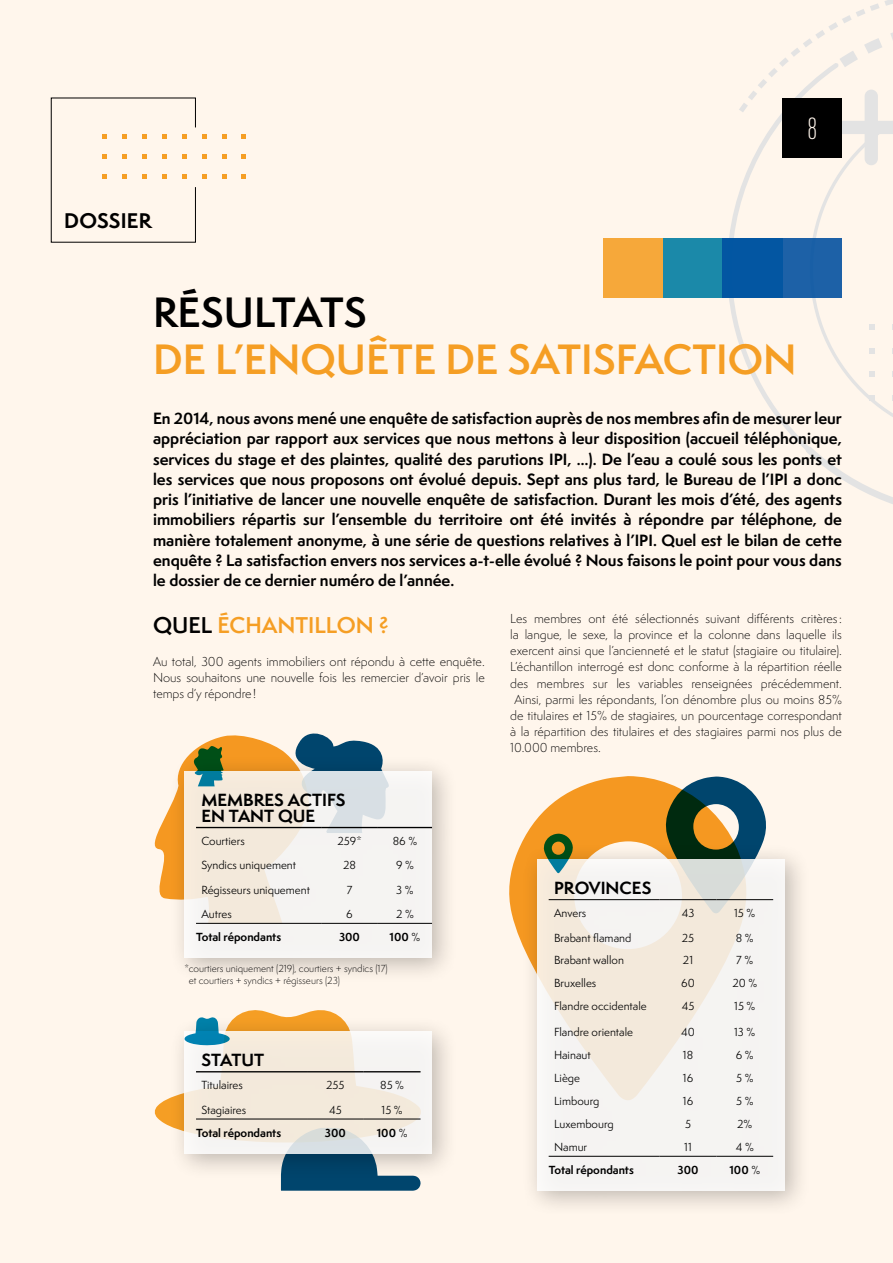
<style>
.page{position:relative;width:893px;height:1263px;background:#fff6ec}
.page>*{position:absolute;margin:0;border:0;box-sizing:border-box;transform-origin:0 0}
.t1{font:600 39px "Semplicita Pro";color:#f59e24}
.t2{font:600 39px "Semplicita Pro";color:#000}
.t3{font:300 condensed 30px "DINOT";color:#fff}
.t4{font:600 21px "Semplicita Pro";color:#f59e24}
.t5{font:700 19.5px "Semplicita Pro";letter-spacing:.01em;color:#000}
.t6{font:700 16.2px/16.2px "Semplicita Pro";color:#000}
.t7{font:700 15px/20.2px "Semplicita Pro";color:#000;text-align:justify}
.t8{font:300 12px/16px "Semplicita Pro";color:#000;text-align:justify}
.t9{font:10.8px "Semplicita Pro";color:#000}
.t10{font:700 10.8px "Semplicita Pro";color:#000}
.t11{font:300 9.45px/11.4px "Semplicita Pro";color:#000}
.s1{color:#000}
.s2{font-weight:400}
</style>
<div class="page">
<svg style="left:202px;top:154px;width:5px;height:5px"></svg>
<svg style="left:241px;top:154px;width:5px;height:5px"></svg>
<svg style="left:222px;top:154px;width:5px;height:5px"></svg>
<svg style="left:202px;top:134px;width:5px;height:5px"></svg>
<svg style="left:241px;top:134px;width:5px;height:5px"></svg>
<svg style="left:222px;top:134px;width:5px;height:5px"></svg>
<svg style="left:202px;top:174px;width:5px;height:5px"></svg>
<svg style="left:241px;top:174px;width:5px;height:5px"></svg>
<svg style="left:222px;top:174px;width:5px;height:5px"></svg>
<svg style="left:51px;top:98px;width:145px;height:145px"></svg>
<svg style="left:509px;top:776px;width:156px;height:165px;fill:#f59821"></svg>
<svg style="left:665px;top:776px;width:101px;height:67px"></svg>
<div style="left:521px;top:843px;width:290px;height:374px;background:#000;opacity:.3"></div>
<svg style="left:537px;top:859px;width:248px;height:332px;fill:#f5f3f2"></svg>
<hr style="left:549px;top:899px;width:111px;height:1px;background:#000">
<hr style="left:660px;top:899px;width:56px;height:1px;background:#000">
<hr style="left:716px;top:899px;width:57px;height:1px;background:#000">
<hr style="left:549px;top:1156px;width:111px;height:1px;background:#000">
<hr style="left:660px;top:1156px;width:56px;height:1px;background:#000">
<hr style="left:716px;top:1156px;width:57px;height:1px;background:#000">
<svg style="left:544px;top:834px;width:29px;height:39px"></svg>
<div style="left:169px;top:1015px;width:290px;height:165px;background:#000;opacity:.3"></div>
<div style="left:185px;top:1031px;width:247px;height:122px;background:#f6f5f4"></div>
<svg style="left:154px;top:1010px;width:268px;height:181px"></svg>
<div style="left:169px;top:755px;width:290px;height:229px;background:#000;opacity:.3"></div>
<div style="left:185px;top:771px;width:247px;height:187px;background:#f5f4f2"></div>
<hr style="left:378px;top:923px;width:54px;height:1px;background:#000">
<hr style="left:378px;top:827px;width:54px;height:1px;background:#000">
<svg style="left:154px;top:733px;width:236px;height:191px"></svg>
<div style="left:604px;top:238px;width:119px;height:60px;background:#f6a83a"></div>
<div style="left:663px;top:238px;width:119px;height:60px;background:#1b89a9"></div>
<div style="left:723px;top:238px;width:119px;height:60px;background:#0356a2"></div>
<svg style="left:729px;top:0;width:164px;height:504px"></svg>
<h3 class="t5" style="left:64px;top:207px;width:89px">DOSSIER</h3>
<h2 class="t3" style="left:807px;top:111px;width:12px">8</h2>
<h1 class="t2" style="left:153px;top:284px;width:215px">RÉSULTATS</h1>
<h1 class="t1" style="left:153px;top:331px;width:645px">DE L’ENQUÊTE DE SATISFACTION</h1>
<p class="t7" style="left:153px;top:408px;width:690px">En 2014, nous avons mené une enquête de satisfaction auprès de nos membres afin de mesurer leur appréciation par rapport aux services que nous mettons à leur disposition (accueil téléphonique, services du stage et des plaintes, qualité des parutions IPI, …). De l’eau a coulé sous les ponts et les services que nous proposons ont évolué depuis. Sept ans plus tard, le Bureau de l’IPI a donc pris l’initiative de lancer une nouvelle enquête de satisfaction. Durant les mois d’été, des agents immobiliers répartis sur l’ensemble du territoire ont été invités à répondre par téléphone, de manière totalement anonyme, à une série de questions relatives à l’IPI. Quel est le bilan de cette enquête ? La satisfaction envers nos services a-t-elle évolué ? Nous faisons le point pour vous dans le dossier de ce dernier numéro de l’année.</p>
<h3 class="t4" style="left:153px;top:609px;width:237px"><span class="s1">QUEL</span> ÉCHANTILLON ?</h3>
<p class="t8" style="left:153px;top:653px;width:333px">Au total, 300 agents immobiliers ont répondu à cette enquête.<br>Nous souhaitons une nouvelle fois les remercier d’avoir pris le temps d’y répondre!</p>
<p class="t8" style="left:510px;top:611px;width:333px">Les membres ont été sélectionnés suivant différents critères:</p>
<p class="t8" style="left:510px;top:627px;width:333px">la langue, le sexe, la province et la colonne dans laquelle ils</p>
<p class="t8" style="left:510px;top:643px;width:333px">exercent ainsi que l’ancienneté et le statut (stagiaire ou titulaire).</p>
<p class="t8" style="left:510px;top:659px;width:333px">L’échantillon interrogé est donc conforme à la répartition réelle</p>
<p class="t8" style="left:510px;top:675px;width:333px">des membres sur les variables renseignées précédemment.</p>
<p class="t8" style="left:514px;top:691px;width:329px">Ainsi, parmi les répondants, l’on dénombre plus ou moins 85%</p>
<p class="t8" style="left:510px;top:707px;width:333px">de titulaires et 15% de stagiaires, un pourcentage correspondant</p>
<p class="t8" style="left:510px;top:723px;width:333px">à la répartition des titulaires et des stagiaires parmi nos plus de</p>
<p class="t8" style="left:510px;top:739px;width:92px">10.000 membres.</p>
<p class="t6" style="left:201px;top:791px;width:146px">MEMBRES ACTIFS<br>EN TANT QUE</p>
<p class="t9" style="left:201px;top:833px;width:45px">Courtiers</p>
<p class="t9" style="left:337px;top:833px;width:26px">259*</p>
<p class="t9" style="left:393px;top:833px;width:26px">86 %</p>
<p class="t9" style="left:201px;top:858px;width:96px">Syndics uniquement</p>
<p class="t9" style="left:343px;top:858px;width:14px">28</p>
<p class="t9" style="left:396px;top:858px;width:19px">9 %</p>
<p class="t9" style="left:201px;top:882px;width:110px">Régisseurs uniquement</p>
<p class="t9" style="left:347px;top:882px;width:7px">7</p>
<p class="t9" style="left:396px;top:882px;width:19px">3 %</p>
<p class="t9" style="left:201px;top:906px;width:32px">Autres</p>
<p class="t9" style="left:346px;top:906px;width:8px">6</p>
<p class="t9" style="left:396px;top:906px;width:19px">2 %</p>
<p class="t10" style="left:196px;top:929px;width:87px">Total répondants</p>
<p class="t10" style="left:339px;top:929px;width:22px">300</p>
<p class="t10" style="left:390px;top:929px;width:32px">100 <span class="s2">%</span></p>
<p class="t11" style="left:189px;top:963px;width:200px;text-indent:-4px">*courtiers uniquement (219), courtiers + syndics (17) et courtiers + syndics + régisseurs (23)</p>
<p class="t6" style="left:201px;top:1052px;width:64px">STATUT</p>
<p class="t9" style="left:201px;top:1078px;width:43px">Titulaires</p>
<p class="t9" style="left:326px;top:1078px;width:20px">255</p>
<p class="t9" style="left:380px;top:1078px;width:25px">85 %</p>
<p class="t9" style="left:201px;top:1102px;width:46px">Stagiaires</p>
<p class="t9" style="left:329px;top:1102px;width:14px">45</p>
<p class="t9" style="left:382px;top:1102px;width:23px">15 %</p>
<p class="t10" style="left:196px;top:1124px;width:87px">Total répondants</p>
<p class="t10" style="left:325px;top:1124px;width:22px">300</p>
<p class="t10" style="left:377px;top:1124px;width:32px">100 <span class="s2">%</span></p>
<p class="t6" style="left:554px;top:880px;width:99px">PROVINCES</p>
<p class="t9" style="left:554px;top:905px;width:34px">Anvers</p>
<p class="t9" style="left:682px;top:905px;width:14px">43</p>
<p class="t9" style="left:734px;top:905px;width:23px">15 %</p>
<p class="t9" style="left:554px;top:930px;width:79px">Brabant flamand</p>
<p class="t9" style="left:682px;top:930px;width:14px">25</p>
<p class="t9" style="left:736px;top:930px;width:19px">8 %</p>
<p class="t9" style="left:554px;top:953px;width:71px">Brabant wallon</p>
<p class="t9" style="left:683px;top:953px;width:12px">21</p>
<p class="t9" style="left:736px;top:953px;width:19px">7 %</p>
<p class="t9" style="left:554px;top:976px;width:44px">Bruxelles</p>
<p class="t9" style="left:681px;top:976px;width:15px">60</p>
<p class="t9" style="left:732px;top:976px;width:26px">20 %</p>
<p class="t9" style="left:554px;top:999px;width:94px">Flandre occidentale</p>
<p class="t9" style="left:682px;top:999px;width:14px">45</p>
<p class="t9" style="left:734px;top:999px;width:23px">15 %</p>
<p class="t9" style="left:554px;top:1024px;width:81px">Flandre orientale</p>
<p class="t9" style="left:681px;top:1024px;width:15px">40</p>
<p class="t9" style="left:734px;top:1024px;width:23px">13 %</p>
<p class="t9" style="left:554px;top:1047px;width:38px">Hainaut</p>
<p class="t9" style="left:683px;top:1047px;width:12px">18</p>
<p class="t9" style="left:736px;top:1047px;width:19px">6 %</p>
<p class="t9" style="left:554px;top:1070px;width:28px">Liège</p>
<p class="t9" style="left:683px;top:1070px;width:12px">16</p>
<p class="t9" style="left:736px;top:1070px;width:19px">5 %</p>
<p class="t9" style="left:554px;top:1093px;width:47px">Limbourg</p>
<p class="t9" style="left:683px;top:1093px;width:12px">16</p>
<p class="t9" style="left:736px;top:1093px;width:19px">5 %</p>
<p class="t9" style="left:554px;top:1116px;width:61px">Luxembourg</p>
<p class="t9" style="left:685px;top:1116px;width:7px">5</p>
<p class="t9" style="left:737px;top:1116px;width:17px">2%</p>
<p class="t9" style="left:554px;top:1139px;width:35px">Namur</p>
<p class="t9" style="left:684px;top:1139px;width:9px">11</p>
<p class="t9" style="left:736px;top:1139px;width:20px">4 %</p>
<p class="t10" style="left:549px;top:1162px;width:87px">Total répondants</p>
<p class="t10" style="left:678px;top:1162px;width:22px">300</p>
<p class="t10" style="left:729px;top:1162px;width:32px">100 <span class="s2">%</span></p>
</div>
